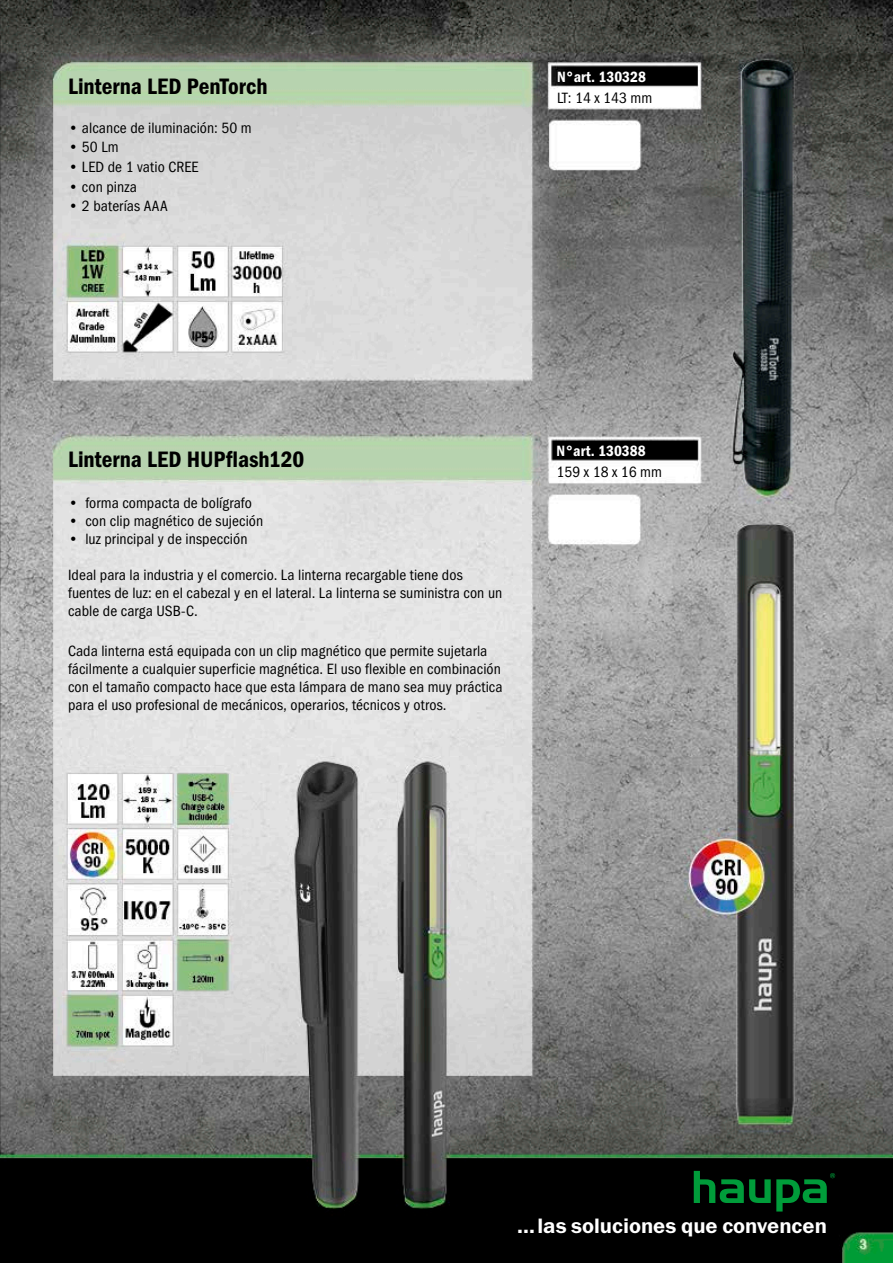
<style>
.page{position:relative;width:893px;height:1263px;background:#fff}
.page>*{position:absolute;margin:0;border:0;box-sizing:border-box;transform-origin:0 0}
.t1{font:22.5px "Franklin Gothic Demi Cond ITC";color:#000}
.t2{font:21px "Franklin Gothic Demi ITC";color:#fff}
.t3{font:15px/18px "Franklin Gothic Book Cond ITC";letter-spacing:.005em;color:#000}
.t4{font:15px "Franklin Gothic Demi Cond ITC";color:#fff}
</style>
<div class="page">
<img style="left:1px;top:0;width:892px;height:1263px">
<img style="left:0;top:0;width:1px;height:1263px">
<svg style="left:694px;top:1171px;width:141px;height:40px;background:#003513"></svg>
<h1 class="t1" style="left:68px;top:73px;width:201px">Linterna LED PenTorch</h1>
<p class="t3" style="left:68px;top:119px;width:185px">• alcance de iluminación: 50 m</p>
<p class="t3" style="left:68px;top:138px;width:52px">• 50 Lm</p>
<p class="t3" style="left:68px;top:158px;width:132px">• LED de 1 vatio CREE</p>
<p class="t3" style="left:68px;top:178px;width:70px">• con pinza</p>
<p class="t3" style="left:68px;top:197px;width:101px">• 2 baterías AAA</p>
<p class="t4" style="left:557px;top:68px;width:91px">N°art. 130328</p>
<p class="t3" style="left:557px;top:89px;width:97px">LT: 14 x 143 mm</p>
<h1 class="t1" style="left:68px;top:446px;width:238px">Linterna LED HUPflash120</h1>
<p class="t3" style="left:68px;top:494px;width:185px">• forma compacta de bolígrafo</p>
<p class="t3" style="left:68px;top:512px;width:197px">• con clip magnético de sujeción</p>
<p class="t3" style="left:68px;top:530px;width:181px">• luz principal y de inspección</p>
<p class="t3" style="left:68px;top:566px;width:436px">Ideal para la industria y el comercio. La linterna recargable tiene dos fuentes de luz: en el cabezal y en el lateral. La linterna se suministra con un cable de carga USB-C.</p>
<p class="t3" style="left:68px;top:642px;width:436px">Cada linterna está equipada con un clip magnético que permite sujetarla fácilmente a cualquier superficie magnética. El uso flexible en combinación con el tamaño compacto hace que esta lámpara de mano sea muy práctica para el uso profesional de mecánicos, operarios, técnicos y otros.</p>
<p class="t4" style="left:557px;top:442px;width:91px">N°art. 130388</p>
<p class="t3" style="left:557px;top:463px;width:107px">159 x 18 x 16 mm</p>
<h2 class="t2" style="left:517px;top:1213px;width:311px">...las soluciones que convencen</h2>
</div>
